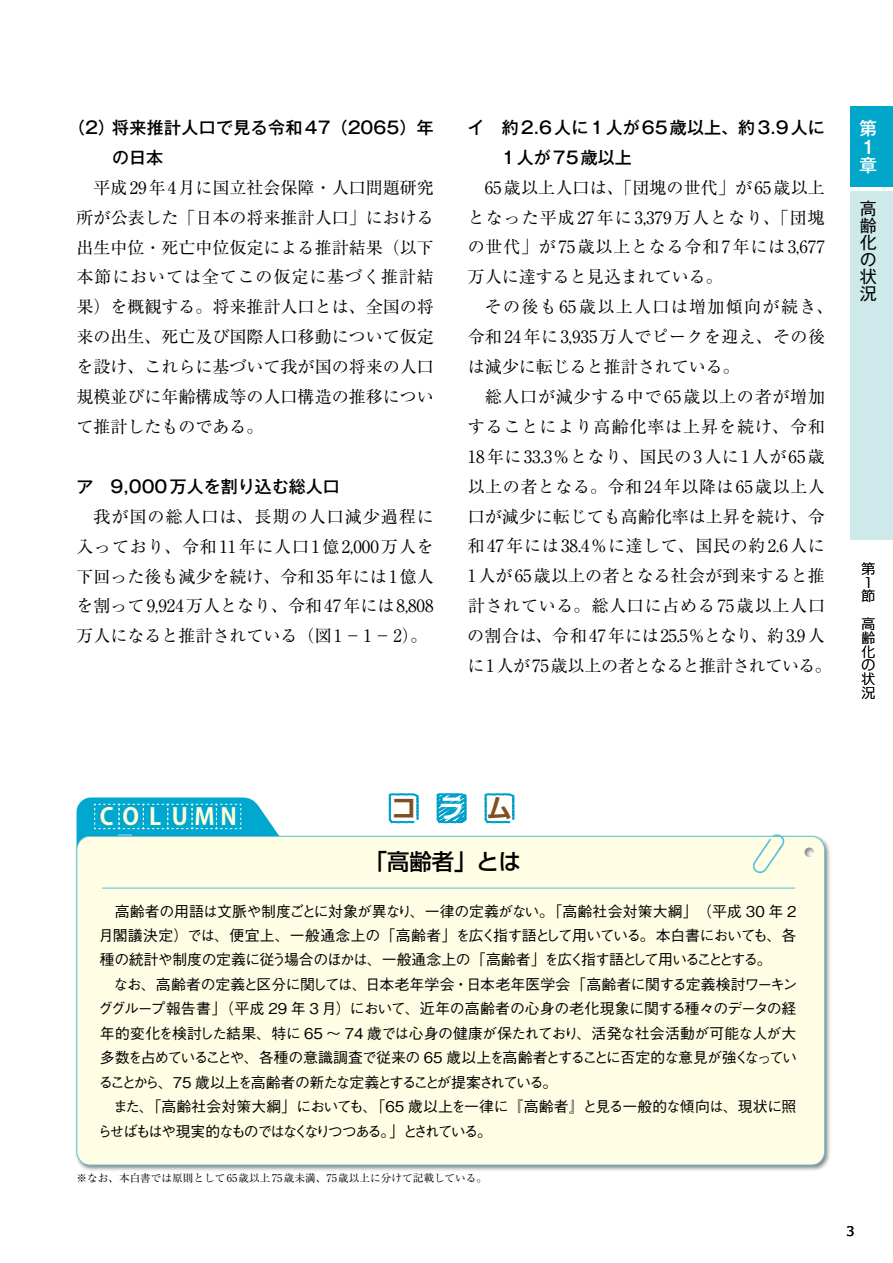
<style>
.page{position:relative;width:893px;height:1263px;background:#fff}
.page>*{position:absolute;margin:0;border:0;box-sizing:border-box;transform-origin:0 0}
.t1{font:700 26.25px "UD Shin Go Pro De";color:#804f21}
.t2{font:700 23.1px "Koz Go Pr 6 N";letter-spacing:.39em;color:#fffcdb}
.t3{font:500 22.35px "Shin Go Pr 5";color:#000}
.t4{font:500 18px/18.1px "Gothic MB101 Pr 6 N";color:#fff}
.t5{font:16.95px/29.8px "Ryumin Pr 6";letter-spacing:.015em;color:#000;text-align:justify}
.t6{font:16.95px/30px "Ryumin Pr 6";letter-spacing:.035em;color:#000}
.t7{font:500 16.95px/29.8px "Gothic MB101 Pr 6 N";letter-spacing:.005em;color:#000}
.t8{font:500 16.95px/29.8px "Gothic MB101 Pr 6 N";letter-spacing:.125em;color:#000}
.t9{font:16.95px/17px "Gothic MB101 Pr 6 N";color:#000;text-align:justify}
.t10{font:500 14.85px/24.5px "Gothic BBB Pr 6 N";letter-spacing:-.085em;color:#000;text-align:justify}
.t11{font:300 13.8px/13.8px "Shin Go Pr 6 N";color:#000}
.t12{font:13.35px "Verdana";color:#000}
.t13{font:10.65px "Ryumin Pr 6";color:#000}
.s1{color:#fff}
</style>
<div class="page">
<div style="left:850px;top:106px;width:43px;height:81px;background:#00a7cb"></div>
<div style="left:851px;top:191px;width:42px;height:349px;background:#cde9ea"></div>
<svg style="left:77px;top:797px;width:201px;height:37px;background:#1eb1d4"></svg>
<svg style="left:388px;top:793px;width:127px;height:31px"></svg>
<div style="left:74px;top:834px;width:757px;height:338px;background:#000;opacity:.5"></div>
<div style="left:77px;top:836px;width:748px;height:329px;background:#fffde4"></div>
<svg style="left:752px;top:834px;width:33px;height:39px"></svg>
<hr style="left:102px;top:887px;width:693px;height:2px;background:#5bc2dc">
<p class="t7" style="left:112px;top:112px;width:323px;text-indent:-44px">（2）将来推計人口で見る令和47（2065）年の日本</p>
<p class="t5" style="left:77px;top:172px;width:359px;text-indent:17px">平成29年4月に国立社会保障・人口問題研究所が公表した「日本の将来推計人口」における出生中位・死亡中位仮定による推計結果（以下本節においては全てこの仮定に基づく推計結果）を概観する。将来推計人口とは、全国の将来の出生、死亡及び国際人口移動について仮定を設け、これらに基づいて我が国の将来の人口規模並びに年齢構成等の人口構造の推移について推計したものである。</p>
<p class="t7" style="left:77px;top:470px;width:265px">ア　9,000万人を割り込む総人口</p>
<p class="t5" style="left:77px;top:500px;width:359px;text-indent:17px">我が国の総人口は、長期の人口減少過程に入っており、令和11年に人口1億2,000万人を下回った後も減少を続け、令和35年には1億人を割って9,924万人となり、令和47年には8,808万人になると推計されている（図1－1－2）。</p>
<p class="t8" style="left:502px;top:111px;width:325px;text-indent:-34px">イ　約2.6人に1人が65歳以上、約3.9人に<br>1人が75歳以上</p>
<p class="t5" style="left:468px;top:171px;width:359px;text-indent:17px">65歳以上人口は、「団塊の世代」が65歳以上となった平成27年に3,379万人となり、「団塊の世代」が75歳以上となる令和7年には3,677万人に達すると見込まれている。</p>
<p class="t5" style="left:468px;top:291px;width:367px;text-align:left;text-indent:17px">その後も65歳以上人口は増加傾向が続き、令和24年に3,935万人でピークを迎え、その後は減少に転じると推計されている。</p>
<p class="t6" style="left:467px;top:381px;width:366px;text-indent:18px">総人口が減少する中で65歳以上の者が増加することにより高齢化率は上昇を続け、令和<br>18年に33.3％となり、国民の3人に1人が65歳以上の者となる。令和24年以降は65歳以上人口が減少に転じても高齢化率は上昇を続け、令和47年には38.4％に達して、国民の約2.6人に<br>1人が65歳以上の者となる社会が到来すると推計されている。総人口に占める75歳以上人口の割合は、令和47年には25.5％となり、約3.9 人に1人が75歳以上の者となると推計されている。</p>
<p class="t4" style="left:859px;top:118px;width:19px">第<br>１章</p>
<p class="t9" style="left:860px;top:199px;width:18px">高齢化の状況</p>
<p class="t11" style="left:861px;top:560px;width:15px">第<br>１節</p>
<p class="t11" style="left:861px;top:615px;width:15px;text-align:justify">高齢化の状況</p>
<h2 class="t2" style="left:100px;top:804px;width:139px">COLUMN</h2>
<h1 class="t1" style="left:391px;top:786px;width:123px">コ<span class="s1">ラ</span>ム</h1>
<h3 class="t3" style="left:365px;top:843px;width:158px">「高齢者」とは</h3>
<p class="t10" style="left:99px;top:898px;width:699px;text-indent:16px">高齢者の用語は文脈や制度ごとに対象が異なり、一律の定義がない。「高齢社会対策大綱」（平成 30 年 2月閣議決定）では、便宜上、一般通念上の「高齢者」を広く指す語として用いている。本白書においても、各種の統計や制度の定義に従う場合のほかは、一般通念上の「高齢者」を広く指す語として用いることとする。</p>
<p class="t10" style="left:98px;top:971px;width:701px;text-indent:15px">なお、高齢者の定義と区分に関しては、日本老年学会・日本老年医学会「高齢者に関する定義検討ワーキンググループ報告書」（平成 29 年 3 月）において、近年の高齢者の心身の老化現象に関する種々のデータの経年的変化を検討した結果、特に 65 ～ 74 歳では心身の健康が保たれており、活発な社会活動が可能な人が大多数を占めていることや、各種の意識調査で従来の 65 歳以上を高齢者とすることに否定的な意見が強くなっていることから、75 歳以上を高齢者の新たな定義とすることが提案されている。</p>
<p class="t10" style="left:97px;top:1093px;width:701px;text-indent:16px">また、「高齢社会対策大綱」においても、「65 歳以上を一律に『高齢者』と見る一般的な傾向は、現状に照らせばもはや現実的なものではなくなりつつある。」とされている。</p>
<p class="t13" style="left:77px;top:1169px;width:412px">※なお、本白書では原則として65歳以上75歳未満、75歳以上に分けて記載している。</p>
<p class="t12" style="left:846px;top:1222px;width:10px">3</p>
</div>
